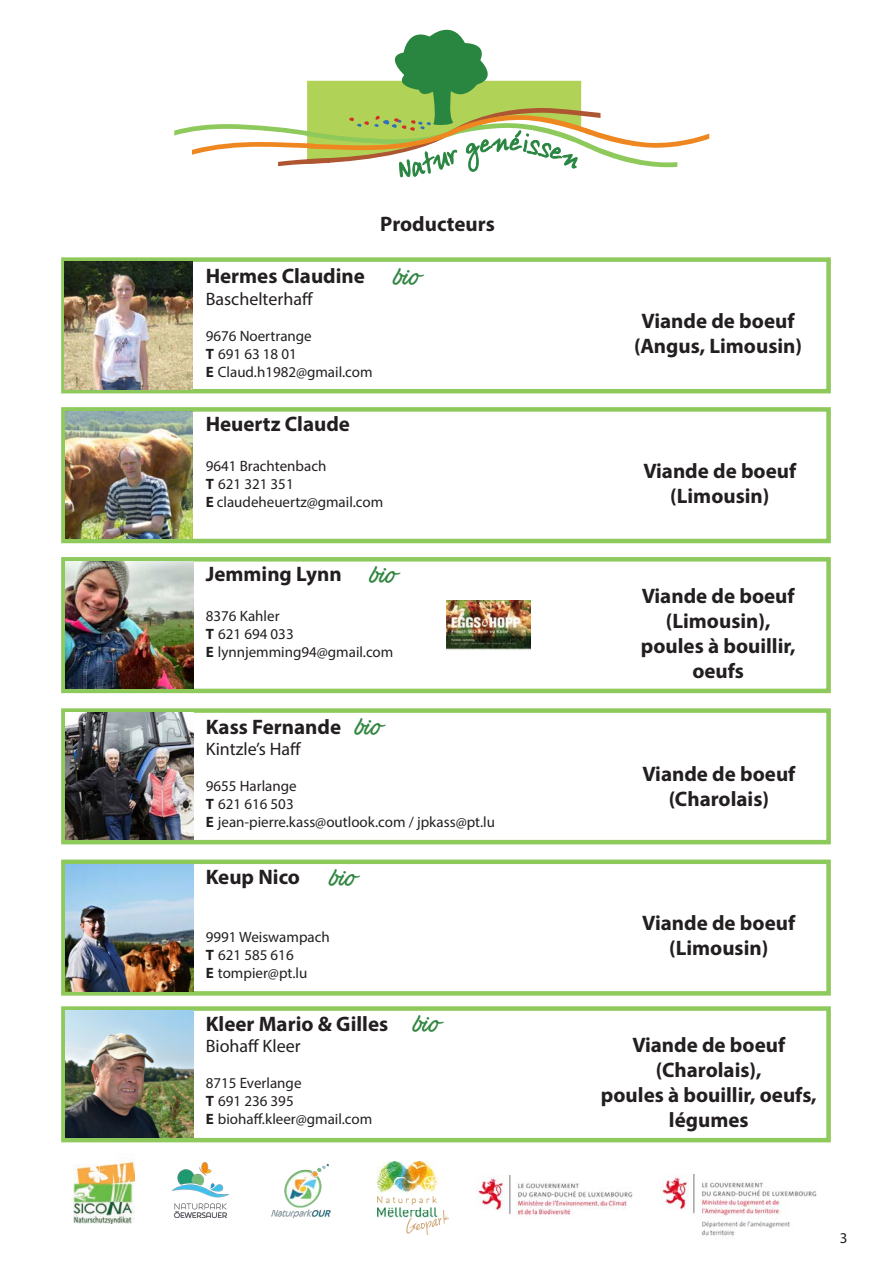
<style>
.page{position:relative;width:893px;height:1263px;background:#fff}
.page>*{position:absolute;margin:0;border:0;box-sizing:border-box;transform-origin:0 0}
.t1{font:27px "Actonia PERSONALUSE";color:#328641}
.t2{font:700 21px "Myriad Pro";color:#231f20}
.t3{font:18px "Myriad Pro";color:#231f20}
.t4{font:15px "Myriad Pro";color:#231f20}
.s1{font-weight:700}
</style>
<div class="page">
<svg style="left:174px;top:29px;width:535px;height:148px"></svg>
<div style="left:61px;top:708px;width:770px;height:136px;border:4px solid #8ec95c"></div>
<img style="left:66px;top:713px;width:127px;height:127px">
<div style="left:61px;top:1006px;width:770px;height:136px;border:4px solid #8ec95c"></div>
<img style="left:66px;top:1010px;width:127px;height:128px">
<img style="left:73px;top:1153px;width:62px;height:70px">
<img style="left:172px;top:1162px;width:57px;height:55px">
<img style="left:271px;top:1163px;width:60px;height:56px">
<img style="left:378px;top:1161px;width:70px;height:74px">
<div style="left:61px;top:557px;width:770px;height:136px;border:4px solid #8ec95c"></div>
<img style="left:446px;top:600px;width:85px;height:51px">
<img style="left:66px;top:562px;width:127px;height:127px">
<div style="left:61px;top:257px;width:770px;height:136px;border:4px solid #8ec95c"></div>
<img style="left:65px;top:262px;width:127px;height:127px">
<div style="left:61px;top:407px;width:770px;height:136px;border:4px solid #8ec95c"></div>
<img style="left:65px;top:412px;width:128px;height:127px">
<div style="left:61px;top:859px;width:770px;height:137px;border:4px solid #8ec95c"></div>
<img style="left:66px;top:864px;width:127px;height:127px">
<img style="left:661px;top:1175px;width:156px;height:61px">
<img style="left:476px;top:1175px;width:157px;height:41px">
<p class="t2" style="left:380px;top:210px;width:116px">Producteurs</p>
<p class="t2" style="left:206px;top:262px;width:161px">Hermes Claudine</p>
<p class="t3" style="left:206px;top:288px;width:109px">Baschelterhaff</p>
<p class="t4" style="left:206px;top:327px;width:108px">9676 Noertrange</p>
<p class="t4" style="left:206px;top:345px;width:93px"><span class="s1">T</span> 691 63 18 01</p>
<p class="t4" style="left:206px;top:363px;width:168px"><span class="s1">E</span> Claud.h1982@gmail.com</p>
<p class="t1" style="left:394px;top:263px;width:28px">bio</p>
<p class="t2" style="left:206px;top:411px;width:146px">Heuertz Claude</p>
<p class="t4" style="left:206px;top:457px;width:122px">9641 Brachtenbach</p>
<p class="t4" style="left:206px;top:475px;width:89px"><span class="s1">T</span> 621 321 351</p>
<p class="t4" style="left:206px;top:493px;width:179px"><span class="s1">E</span> claudeheuertz@gmail.com</p>
<p class="t1" style="left:370px;top:561px;width:28px">bio</p>
<p class="t2" style="left:206px;top:560px;width:137px">Jemming Lynn</p>
<p class="t4" style="left:206px;top:607px;width:75px">8376 Kahler</p>
<p class="t4" style="left:206px;top:625px;width:89px"><span class="s1">T</span> 621 694 033</p>
<p class="t4" style="left:206px;top:643px;width:189px"><span class="s1">E</span> lynnjemming94@gmail.com</p>
<p class="t1" style="left:355px;top:713px;width:28px">bio</p>
<p class="t2" style="left:206px;top:713px;width:137px">Kass Fernande</p>
<p class="t3" style="left:206px;top:738px;width:97px">Kintzle’s Haff</p>
<p class="t4" style="left:206px;top:777px;width:92px">9655 Harlange</p>
<p class="t4" style="left:206px;top:795px;width:89px"><span class="s1">T</span> 621 616 503</p>
<p class="t4" style="left:206px;top:813px;width:291px"><span class="s1">E</span> jean-pierre.kass@outlook.com / jpkass@pt.lu</p>
<p class="t2" style="left:206px;top:863px;width:96px">Keup Nico</p>
<p class="t1" style="left:330px;top:864px;width:28px">bio</p>
<p class="t4" style="left:206px;top:927px;width:126px">9991 Weiswampach</p>
<p class="t4" style="left:206px;top:945px;width:89px"><span class="s1">T</span> 621 585 616</p>
<p class="t4" style="left:206px;top:963px;width:103px"><span class="s1">E</span> tompier@pt.lu</p>
<p class="t2" style="left:206px;top:1010px;width:184px">Kleer Mario &amp; Gilles</p>
<p class="t3" style="left:206px;top:1035px;width:96px">Biohaff Kleer</p>
<p class="t4" style="left:206px;top:1074px;width:97px">8715 Everlange</p>
<p class="t4" style="left:206px;top:1092px;width:89px"><span class="s1">T</span> 691 236 395</p>
<p class="t4" style="left:206px;top:1110px;width:168px"><span class="s1">E</span> biohaff.kleer@gmail.com</p>
<p class="t1" style="left:413px;top:1010px;width:28px">bio</p>
<p class="t2" style="left:642px;top:307px;width:154px">Viande de boeuf</p>
<p class="t2" style="left:634px;top:332px;width:169px">(Angus, Limousin)</p>
<p class="t2" style="left:643px;top:457px;width:154px">Viande de boeuf</p>
<p class="t2" style="left:670px;top:482px;width:101px">(Limousin)</p>
<p class="t2" style="left:642px;top:582px;width:154px">Viande de boeuf</p>
<p class="t2" style="left:666px;top:607px;width:106px">(Limousin),</p>
<p class="t2" style="left:641px;top:632px;width:156px">poules à bouillir,</p>
<p class="t2" style="left:692px;top:657px;width:53px">oeufs</p>
<p class="t2" style="left:642px;top:760px;width:154px">Viande de boeuf</p>
<p class="t2" style="left:669px;top:785px;width:102px">(Charolais)</p>
<p class="t2" style="left:642px;top:909px;width:154px">Viande de boeuf</p>
<p class="t2" style="left:669px;top:934px;width:101px">(Limousin)</p>
<p class="t2" style="left:632px;top:1031px;width:154px">Viande de boeuf</p>
<p class="t2" style="left:656px;top:1056px;width:107px">(Charolais),</p>
<p class="t2" style="left:601px;top:1081px;width:217px">poules à bouillir, oeufs,</p>
<p class="t2" style="left:669px;top:1106px;width:81px">légumes</p>
<p class="t4" style="left:840px;top:1229px;width:9px">3</p>
</div>
